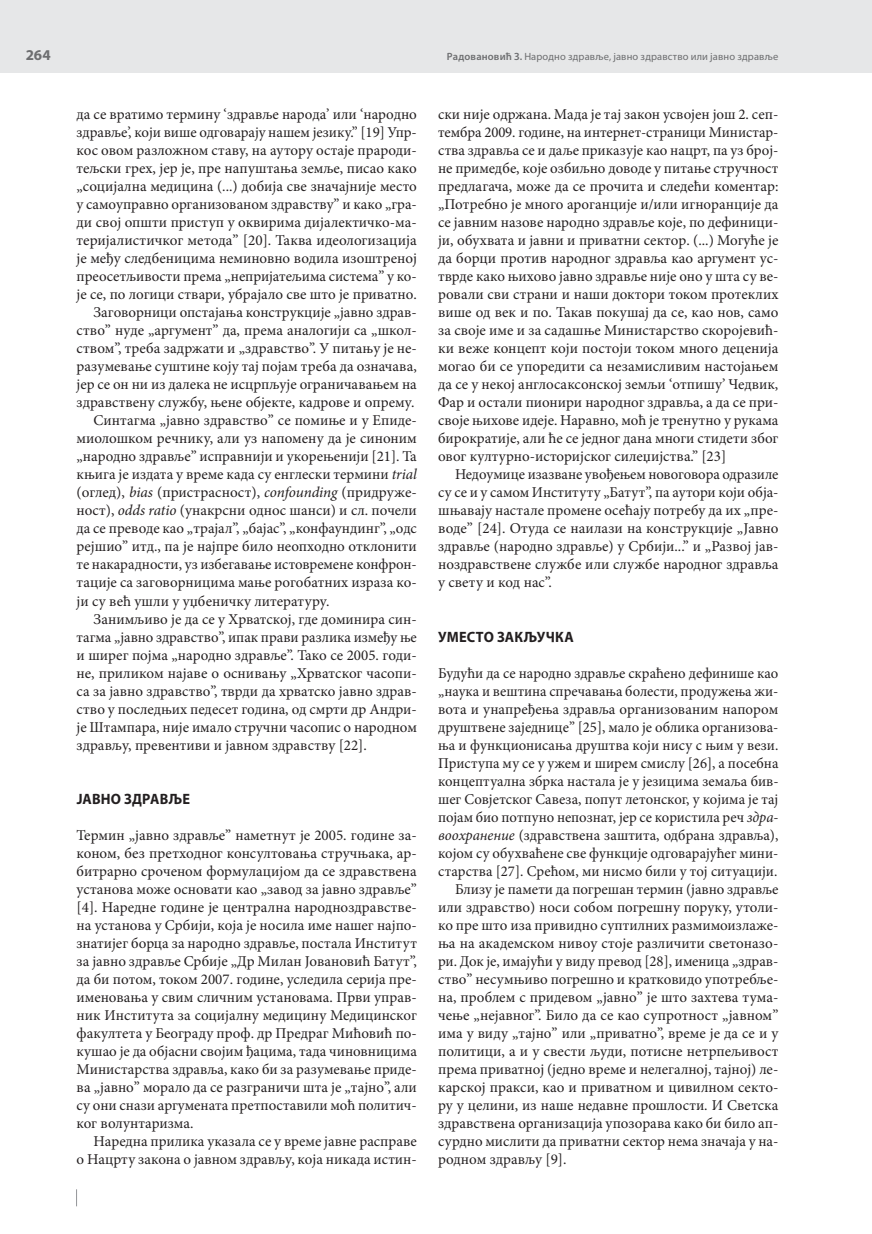
<style>
.page{position:relative;width:872px;height:1234px;background:#fff}
.page>*{position:absolute;margin:0;border:0;box-sizing:border-box;transform-origin:0 0}
.t1{font:15px/18px "Minion Pro";color:#231f20;text-align:justify}
.t2{font:700 15px "Myriad Pro";letter-spacing:.015em;color:#231f20;scale:.95 1}
.t3{font:700 15px "Myriad Pro";color:#6d6e70}
.t4{font:10.5px "Myriad Pro";letter-spacing:.015em;color:#6d6e70}
.s1{font-weight:600}
.s2{font-style:italic}
</style>
<div class="page">
<div style="left:0;top:0;width:872px;height:72px;background:#e6e7e8"></div>
<svg style="left:76px;top:1189px;width:1px;height:16px"></svg>
<p class="t3" style="left:26px;top:49px;width:27px">264</p>
<p class="t4" style="left:447px;top:52px;width:333px"><span class="s1">Радовановић З.</span> Народно здравље, јавно здравство или јавно здравље</p>
<p class="t1" style="left:77px;top:107px;width:342px">да се вра ти мо тер ми ну ‘здра вље на ро да’ или ‘на род но</p>
<p class="t1" style="left:77px;top:125px;width:342px">здра вље’, ко ји ви ше од го ва ра ју на шем је зи ку.” [19] Упр-</p>
<p class="t1" style="left:77px;top:143px;width:342px">кос овом ра зло жном ста ву, на ауто ру оста је пра ро ди-</p>
<p class="t1" style="left:77px;top:161px;width:342px">тељ ски грех, јер је, пре на пу шта ња зе мље, пи сао ка ко</p>
<p class="t1" style="left:77px;top:179px;width:342px">„со ци јал на ме ди ци на (...) до би ја све зна чај ни је ме сто</p>
<p class="t1" style="left:77px;top:197px;width:342px">у са мо у прав но ор га ни зо ва ном здрав ству” и ка ко „гра-</p>
<p class="t1" style="left:77px;top:215px;width:342px">ди свој оп шти при ступ у окви ри ма ди ја лек тич ко-ма-</p>
<p class="t1" style="left:77px;top:233px;width:342px">те ри ја ли стич ког ме то да” [20]. Та ква иде о ло ги за ци ја</p>
<p class="t1" style="left:77px;top:251px;width:342px">је ме ђу след бе ни ци ма не ми нов но во ди ла из о штре ној</p>
<p class="t1" style="left:77px;top:269px;width:342px">пре о се тљи во сти пре ма „не при ја те љи ма си сте ма” у ко-</p>
<p class="t1" style="left:77px;top:287px;width:342px">је се, по ло ги ци ства ри, убра ја ло све што је при ват но.</p>
<p class="t1" style="left:94px;top:305px;width:325px">За го вор ни ци оп ста ја ња кон струк ци је „јав но здрав-</p>
<p class="t1" style="left:77px;top:323px;width:342px">ство” ну де „ар гу мент” да, пре ма ана ло ги ји са „школ-</p>
<p class="t1" style="left:77px;top:341px;width:342px">ством”, тре ба за др жа ти и „здрав ство”. У пи та њу је не-</p>
<p class="t1" style="left:77px;top:359px;width:342px">ра зу ме ва ње су шти не ко ју тај по јам тре ба да озна ча ва,</p>
<p class="t1" style="left:77px;top:377px;width:342px">јер се он ни из да ле ка не ис цр пљу је огра ни ча ва њем на</p>
<p class="t1" style="left:77px;top:395px;width:339px">здрав стве ну слу жбу, ње не објек те, ка дро ве и опре му.</p>
<p class="t1" style="left:94px;top:413px;width:325px">Син таг ма „јав но здрав ство” се по ми ње и у Епи де-</p>
<p class="t1" style="left:77px;top:431px;width:342px">ми о ло шком реч ни ку, али уз на по ме ну да је си но ним</p>
<p class="t1" style="left:77px;top:449px;width:342px">„на род но здра вље” ис прав ни ји и уко ре ње ни ји [21]. Та</p>
<p class="t1" style="left:77px;top:467px;width:342px">књи га је из да та у вре ме ка да су ен гле ски тер ми ни <span class="s2">trial</span></p>
<p class="t1" style="left:77px;top:485px;width:342px">(оглед), <span class="s2">bi as</span> (при стра сност), <span class="s2">con fo un ding</span> (при дру же-</p>
<p class="t1" style="left:77px;top:503px;width:342px">ност), <span class="s2">odds ra tio</span> (уна кр сни од нос шан си) и сл. по че ли</p>
<p class="t1" style="left:77px;top:521px;width:342px">да се пре во де као „тра јал”, „ба јас”, „кон фа ун динг”, „одс</p>
<p class="t1" style="left:77px;top:539px;width:342px">реј шио” итд., па је нај пре би ло нео п ход но от кло ни ти</p>
<p class="t1" style="left:77px;top:557px;width:342px">те на ка рад но сти, уз из бе га ва ње исто вре ме не кон фрон-</p>
<p class="t1" style="left:77px;top:575px;width:342px">та ци је са за го вор ни ци ма ма ње ро го бат них из ра за ко-</p>
<p class="t1" style="left:77px;top:593px;width:254px">ји су већ ушли у уџ бе нич ку ли те ра ту ру.</p>
<p class="t1" style="left:94px;top:611px;width:325px">За ни мљи во је да се у Хр ват ској, где до ми ни ра син-</p>
<p class="t1" style="left:77px;top:629px;width:342px">таг ма „јав но здрав ство”, ипак пра ви раз ли ка из ме ђу ње</p>
<p class="t1" style="left:77px;top:647px;width:342px">и ши рег пој ма „на род но здра вље”. Та ко се 2005. го ди-</p>
<p class="t1" style="left:77px;top:665px;width:342px">не, при ли ком на ја ве о осни ва њу „Хр ват ског ча со пи-</p>
<p class="t1" style="left:77px;top:683px;width:342px">са за јав но здрав ство”, твр ди да хр ват ско јав но здрав-</p>
<p class="t1" style="left:77px;top:701px;width:342px">ство у по след њих пе де сет го ди на, од смр ти др Ан дри-</p>
<p class="t1" style="left:77px;top:719px;width:342px">је Штам па ра, ни је има ло струч ни ча со пис о на род ном</p>
<p class="t1" style="left:77px;top:737px;width:292px">здра вљу, пре вен ти ви и јав ном здрав ству [22].</p>
<p class="t2" style="left:77px;top:792px;width:121px">ЈАВНО ЗДРАВЉЕ</p>
<p class="t1" style="left:77px;top:827px;width:342px">Тер мин „јав но здра вље” на мет нут је 2005. го ди не за&shy;ко ном, без прет ход ног кон сул то ва ња струч ња ка, ар&shy;би трар но сро че ном фор му ла ци јом да се здрав стве на уста но ва мо же осно ва ти као „за вод за јав но здра вље” [4]. На ред не го ди не је цен трал на на род но здрав стве&shy;на уста но ва у Ср би ји, ко ја је но си ла име на шег нај по&shy;зна ти јег бор ца за на род но здра вље, по ста ла Ин сти тут за јав но здра вље Ср би је „Др Ми лан Јо ва но вић Ба тут”, да би по том, то ком 2007. го ди не, усле ди ла се ри ја пре&shy;и ме но ва ња у свим слич ним уста но ва ма. Пр ви управ&shy;ник Ин сти ту та за со ци јал ну ме ди ци ну Ме ди цин ског фа кул те та у Бе о гра ду проф. др Пре драг Ми ћо вић по&shy;ку шао је да об ја сни сво јим ђа ци ма, та да чи нов ни ци ма Ми ни стар ства здра вља, ка ко би за раз у ме ва ње при де&shy;ва „јав но” мо ра ло да се раз гра ни чи шта је „тај но”, али су они сна зи ар гу ме на та прет по ста ви ли моћ по ли тич&shy;ког во лун та ри зма.</p>
<p class="t1" style="left:77px;top:1133px;width:342px;text-align:right">На ред на при ли ка ука за ла се у вре ме јав не рас пра ве<br>о На цр ту за ко на о јав ном здра вљу, ко ја ни ка да истин-</p>
<p class="t1" style="left:438px;top:107px;width:342px">ски ни је одр жа на. Ма да је тај за кон усво јен још 2. сеп&shy;тем бра 2009. го ди не, на ин тер нет-стра ни ци Ми ни стар&shy;ства здра вља се и да ље при ка зу је као на црт, па уз број&shy;не при мед бе, ко је озбиљ но до во де у пи та ње струч ност пред ла га ча, мо же да се про чи та и сле де ћи ко мен тар: „По треб но је мно го аро ган ци је и/или иг но ран ци је да се јав ним на зо ве на род но здра вље ко је, по де фи ни ци&shy;ји, об у хва та и јав ни и при ват ни сек тор. (...) Мо гу ће је да бор ци про тив на род ног здра вља као ар гу мент ус&shy;твр де ка ко њи хо во јав но здра вље ни је оно у шта су ве&shy;ро ва ли сви стра ни и на ши док то ри то ком про те клих ви ше од век и по. Та кав по ку шај да се, као нов, са мо за сво је име и за са да шње Ми ни стар ство ско ро је вић&shy;ки ве же кон цепт ко ји по сто ји то ком мно го де це ни ја мо гао би се упо ре ди ти са не за ми сли вим на сто ја њем да се у не кој ан гло сак сон ској зе мљи ‘от пи шу’ Че двик, Фар и оста ли пи о ни ри на род ног здра вља, а да се при&shy;сво је њи хо ве иде је. На рав но, моћ је тре нут но у ру ка ма би ро кра ти је, али ће се јед ног да на мно ги сти де ти због овог кул тур но-исто риј ског си ле џиј ства.” [23]</p>
<p class="t1" style="left:438px;top:467px;width:342px;text-indent:17px">Не до у ми це иза зва не уво ђе њем но во го во ра од ра зи ле су се и у са мом Ин сти ту ту „Ба тут”, па ауто ри ко ји об ја&shy;шња ва ју на ста ле про ме не осе ћа ју по тре бу да их „пре&shy;во де” [24]. Оту да се на и ла зи на кон струк ци је „Јав но здра вље (на род но здра вље) у Ср би ји...” и „Раз вој јав&shy;ноздрав стве не слу жбе или слу жбе на род ног здра вља у све ту и код нас”.</p>
<p class="t2" style="left:438px;top:630px;width:144px">УМЕСТО ЗАКЉУЧКА</p>
<p class="t1" style="left:438px;top:665px;width:342px">Бу ду ћи да се на род но здра вље скра ће но де фи ни ше као</p>
<p class="t1" style="left:438px;top:683px;width:342px">„на у ка и ве шти на спре ча ва ња бо ле сти, про ду же ња жи-</p>
<p class="t1" style="left:438px;top:701px;width:342px">во та и уна пре ђе ња здра вља ор га ни зо ва ним на по ром</p>
<p class="t1" style="left:438px;top:719px;width:342px">дру штве не за јед ни це” [25], ма ло је об ли ка ор га ни зо ва-</p>
<p class="t1" style="left:438px;top:737px;width:342px">ња и функ ци о ни са ња дру штва ко ји ни су с њим у ве зи.</p>
<p class="t1" style="left:438px;top:755px;width:342px">При сту па му се у ужем и ши рем сми слу [26], а по себ на</p>
<p class="t1" style="left:438px;top:773px;width:342px">кон цеп ту ал на збр ка на ста ла је у је зи ци ма зе ма ља бив-</p>
<p class="t1" style="left:438px;top:791px;width:342px">шег Со вјет ског Са ве за, по пут ле тон ског, у ко ји ма је тај</p>
<p class="t1" style="left:438px;top:809px;width:342px">по јам био пот пу но не по знат, јер се ко ри сти ла реч <span class="s2">здра-</span></p>
<p class="t1" style="left:438px;top:827px;width:342px"><span class="s2">во о хра не ние</span> (здрав стве на за шти та, од бра на здра вља),</p>
<p class="t1" style="left:438px;top:845px;width:342px">ко јом су об у хва ће не све функ ци је од го ва ра ју ћег ми ни-</p>
<p class="t1" style="left:438px;top:863px;width:341px">стар ства [27]. Сре ћом, ми ни смо би ли у тој си ту а ци ји.</p>
<p class="t1" style="left:455px;top:881px;width:325px">Бли зу је па ме ти да по гре шан тер мин (јав но здра вље</p>
<p class="t1" style="left:438px;top:899px;width:342px">или здрав ство) но си со бом по гре шну по ру ку, уто ли-</p>
<p class="t1" style="left:438px;top:917px;width:342px">ко пре што иза при вид но суп тил них раз ми мо и зла же-</p>
<p class="t1" style="left:438px;top:935px;width:342px">ња на ака дем ском ни воу сто је раз ли чи ти све то на зо-</p>
<p class="t1" style="left:438px;top:953px;width:342px">ри. Док је, има ју ћи у ви ду пре вод [28], име ни ца „здрав-</p>
<p class="t1" style="left:438px;top:971px;width:342px">ство” не сум њи во по гре шно и крат ко ви до упо тре бље-</p>
<p class="t1" style="left:438px;top:989px;width:342px">на, про блем с при де вом „јав но” је што зах те ва ту ма-</p>
<p class="t1" style="left:438px;top:1007px;width:342px">че ње „не јав ног”. Би ло да се као су прот ност „јав ном”</p>
<p class="t1" style="left:438px;top:1025px;width:342px">има у ви ду „тај но” или „при ват но”, вре ме је да се и у</p>
<p class="t1" style="left:438px;top:1043px;width:342px">по ли ти ци, а и у све сти љу ди, по ти сне не тр пе љи вост</p>
<p class="t1" style="left:438px;top:1061px;width:342px">пре ма при ват ној (јед но вре ме и не ле гал ној, тај ној) ле-</p>
<p class="t1" style="left:438px;top:1079px;width:342px">кар ској прак си, као и при ват ном и ци вил ном сек то-</p>
<p class="t1" style="left:438px;top:1097px;width:342px">ру у це ли ни, из на ше не дав не про шло сти. И Свет ска</p>
<p class="t1" style="left:438px;top:1115px;width:342px">здрав стве на ор га ни за ци ја упо зо ра ва ка ко би би ло ап-</p>
<p class="t1" style="left:438px;top:1133px;width:342px">сурд но ми сли ти да при ват ни сек тор не ма зна ча ја у на-</p>
<p class="t1" style="left:438px;top:1151px;width:130px">род ном здра вљу [9].</p>
</div>
